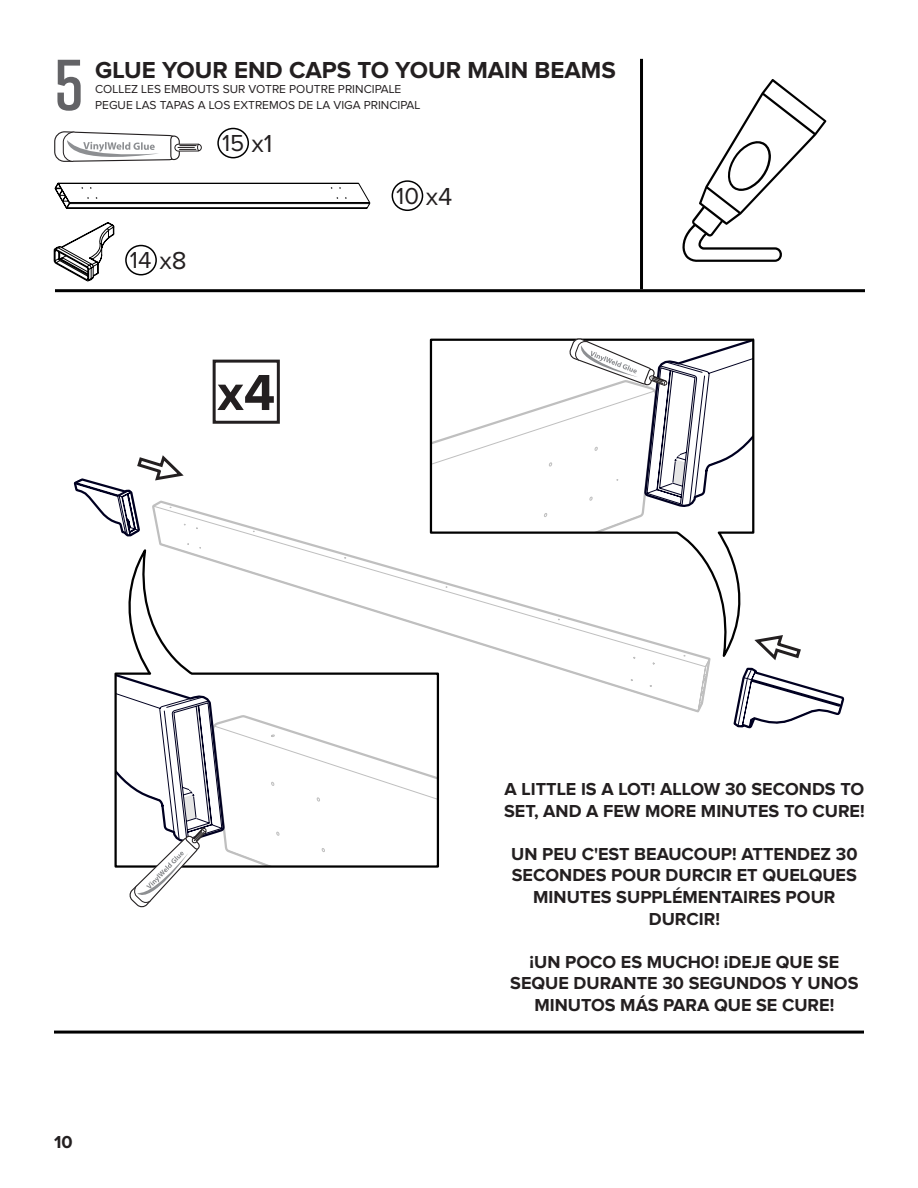
<style>
.page{position:relative;width:918px;height:1188px;background:#fff}
.page>*{position:absolute;margin:0;border:0;box-sizing:border-box;transform-origin:0 0}
.Jumbo_Heading{font:600 72px "Rift";color:#636366}
.t1{font:700 52.5px "Proxima Nova";color:#231f20}
.t2{font:700 24px "Proxima Nova";color:#231f20}
.t3{font:24px "Proxima Nova";color:#231f20}
.t4{font:700 18px/21.6px "Proxima Nova";color:#231f20;text-align:center}
.t5{font:12px "Proxima Nova";color:#231f20}
.s1{font-size:25.5px}
</style>
<div class="page">
<hr style="left:55px;top:289px;width:810px;height:3px;background:#000">
<hr style="left:54px;top:1031px;width:810px;height:3px;background:#000">
<hr style="left:640px;top:59px;width:3px;height:230px;background:#000">
<svg style="left:158px;top:508px;width:553px;height:205px"></svg>
<div style="left:213px;top:360px;width:67px;height:64px;border:3px solid #231f20"></div>
<svg style="left:114px;top:547px;width:326px;height:321px"></svg>
<svg style="left:429px;top:338px;width:326px;height:321px"></svg>
<svg style="left:54px;top:131px;width:148px;height:31px"></svg>
<svg style="left:431px;top:338px;width:322px;height:194px"></svg>
<svg style="left:116px;top:674px;width:322px;height:234px"></svg>
<svg style="left:73px;top:455px;width:114px;height:83px"></svg>
<svg style="left:732px;top:617px;width:113px;height:112px"></svg>
<svg style="left:55px;top:183px;width:315px;height:26px"></svg>
<svg style="left:54px;top:222px;width:60px;height:59px"></svg>
<svg style="left:682px;top:79px;width:144px;height:183px"></svg>
<div style="left:392px;top:180px;width:31px;height:31px;border:2px solid #000;border-radius:50%"></div>
<div style="left:125px;top:245px;width:32px;height:30px;border:2px solid #000;border-radius:50%"></div>
<div style="left:217px;top:128px;width:32px;height:30px;border:2px solid #000;border-radius:50%"></div>
<p class="Jumbo_Heading" style="left:54px;top:34px;width:31px">5</p>
<p class="t2" style="left:95px;top:59px;width:522px">GLUE YOUR END CAPS TO YOUR MAIN BEAMS</p>
<p class="t5" style="left:95px;top:84px;width:308px">COLLEZ LES EMBOUTS SUR VOTRE POUTRE PRINCIPALE</p>
<p class="t5" style="left:95px;top:99px;width:327px">PEGUE LAS TAPAS A LOS EXTREMOS DE LA VIGA PRINCIPAL</p>
<p class="t3" style="left:222px;top:132px;width:52px">15 <span class="s1">x1</span></p>
<p class="t3" style="left:130px;top:249px;width:58px">14 <span class="s1">x8</span></p>
<p class="t1" style="left:217px;top:369px;width:59px">x4</p>
<p class="t3" style="left:396px;top:185px;width:58px">10 <span class="s1">x4</span></p>
<p class="t4" style="left:54px;top:1132px;width:20px">10</p>
<p class="t4" style="left:504px;top:779px;width:362px;text-align:left">A LITTLE IS A LOT! ALLOW 30 SECONDS TO<br>SET, AND A FEW MORE MINUTES TO CURE!</p>
<p class="t4" style="left:511px;top:844px;width:348px">UN PEU C'EST BEAUCOUP! ATTENDEZ 30<br>SECONDES POUR DURCIR ET QUELQUES<br>MINUTES SUPPLÉMENTAIRES POUR<br>DURCIR!</p>
<p class="t4" style="left:510px;top:952px;width:350px">¡UN POCO ES MUCHO! ¡DEJE QUE SE<br>SEQUE DURANTE 30 SEGUNDOS Y UNOS<br>MINUTOS MÁS PARA QUE SE CURE!</p>
</div>
